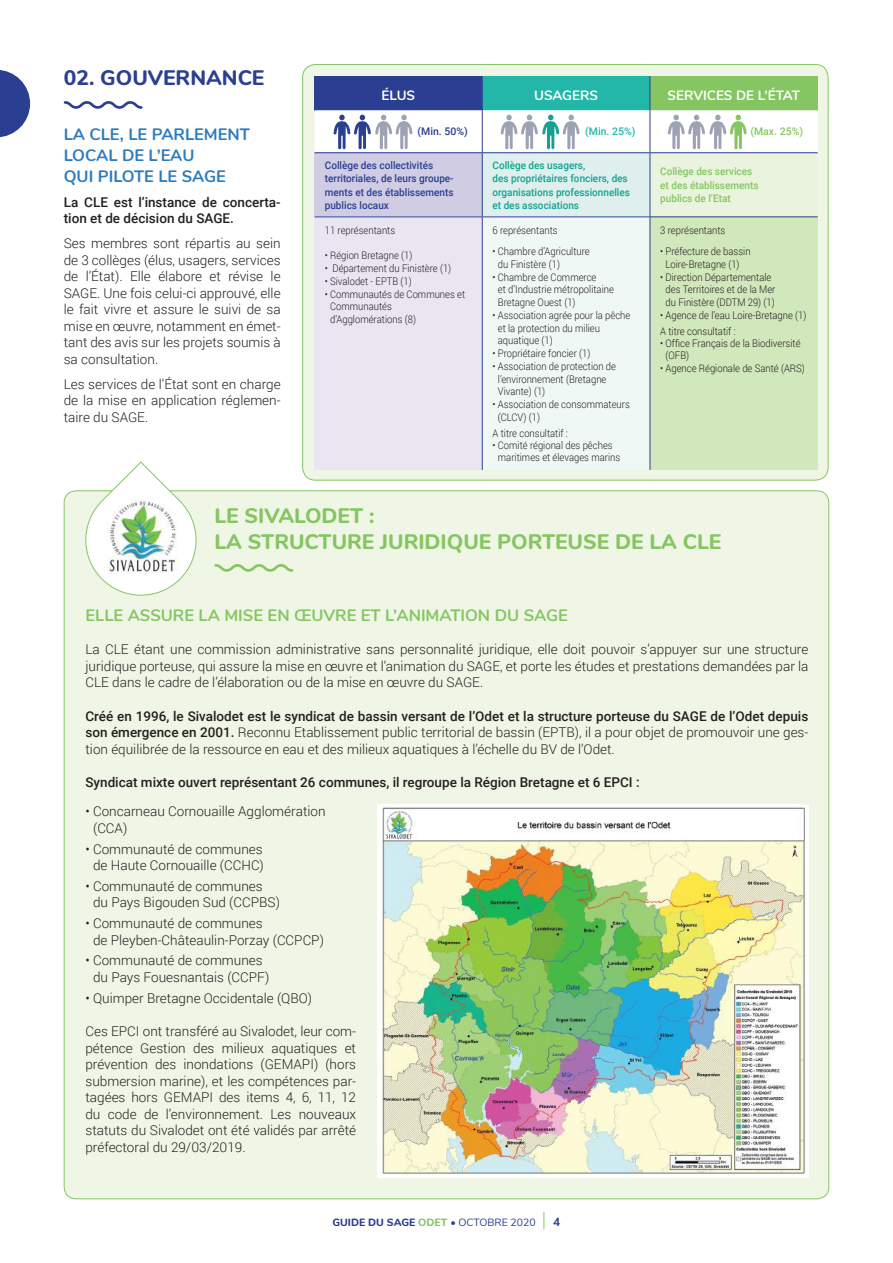
<style>
.page{position:relative;width:893px;height:1263px;background:#fff}
.page>*{position:absolute;margin:0;border:0;box-sizing:border-box;transform-origin:0 0}
.t1{font:800 21px/25.5px "Nunito";color:#85c663}
.t2{font:800 21px "Nunito";color:#2a3f91}
.t3{font:700 16.5px/21px "Nunito";color:#2b7bbf}
.t4{font:700 16.5px "Nunito";color:#85c663}
.t5{font:300 13.5px/16.5px "Roboto";color:#241f1f;text-align:justify}
.t6{font:500 13.5px/16.5px "Roboto";color:#241f1f}
.t7{font:700 13.5px "Nunito";color:#fff}
.t8{font:700 12px "Nunito";color:#2a3f91}
.t9{font:300 10.5px/12.8px "Roboto";color:#241f1f;scale:.9 1}
.t10{font:500 10.5px/13.5px "Roboto";color:#13a290;scale:.95 1}
.t11{font:500 10.5px/13.5px "Roboto";color:#2a3f91;scale:.95 1}
.t12{font:500 10.5px/13.5px "Roboto";color:#85c663;scale:.95 1}
.t13{font:10.5px "Nunito";color:#2a3f91}
.t14{font:500 10.5px "Roboto";color:#2a3f91}
.t15{font:500 10.5px "Roboto";color:#23b7a9}
.t16{font:500 10.5px "Roboto";color:#85c663}
.s1{font-weight:500}
.s2{font-weight:800}
.s3{font-weight:800;color:#85c663}
</style>
<div class="page">
<svg style="left:544px;top:1212px;width:1px;height:17px"></svg>
<div style="left:303px;top:65px;width:525px;height:415px;background:#f0f6e6;border-radius:13px"></div>
<div style="left:64px;top:491px;width:765px;height:708px;background:#f0f6e6;border-radius:12px"></div>
<svg style="left:214px;top:564px;width:79px;height:8px"></svg>
<svg style="left:80px;top:461px;width:123px;height:135px"></svg>
<svg style="left:64px;top:101px;width:79px;height:8px"></svg>
<svg style="left:0;top:70px;width:30px;height:67px"></svg>
<img style="left:377px;top:805px;width:431px;height:373px">
<div style="left:315px;top:76px;width:167px;height:34px;background:#2a3f91"></div>
<div style="left:482px;top:76px;width:168px;height:34px;background:#23b7a9"></div>
<div style="left:650px;top:76px;width:168px;height:34px;background:#85c663"></div>
<div style="left:315px;top:153px;width:167px;height:64px;background:#d0cce4"></div>
<div style="left:482px;top:153px;width:168px;height:64px;background:#deefed"></div>
<div style="left:650px;top:153px;width:168px;height:64px;background:#eaf3dd"></div>
<div style="left:315px;top:217px;width:167px;height:253px;background:#e9e6f2"></div>
<div style="left:482px;top:217px;width:168px;height:253px;background:#f0f8f6"></div>
<div style="left:650px;top:217px;width:168px;height:253px;background:#d1e7bc"></div>
<hr style="left:482px;top:76px;width:1px;height:34px;background:#2a3f91">
<hr style="left:650px;top:76px;width:1px;height:34px;background:#2a3f91">
<hr style="left:482px;top:153px;width:1px;height:63px;background:#2a3f91">
<hr style="left:650px;top:153px;width:1px;height:63px;background:#2a3f91">
<hr style="left:315px;top:216px;width:167px;height:1px;background:#2a3f91">
<hr style="left:482px;top:217px;width:1px;height:253px;background:#2a3f91">
<hr style="left:482px;top:216px;width:168px;height:1px;background:#2a3f91">
<hr style="left:650px;top:217px;width:1px;height:253px;background:#2a3f91">
<hr style="left:650px;top:216px;width:168px;height:1px;background:#2a3f91">
<svg style="left:315px;top:110px;width:503px;height:43px;background:#e5eaee"></svg>
<h1 class="t2" style="left:64px;top:62px;width:202px">02. GOUVERNANCE</h1>
<p class="t3" style="left:64px;top:123px;width:188px">LA CLE, LE PARLEMENT<br>LOCAL DE L’EAU<br>QUI PILOTE LE SAGE</p>
<p class="t6" style="left:64px;top:193px;width:218px">La CLE est l’instance de concerta&shy;tion et de décision du SAGE.</p>
<p class="t5" style="left:64px;top:235px;width:218px">Ses membres sont répartis au sein de 3 collèges (élus, usagers, services de l’État). Elle élabore et révise le SAGE. Une fois celui-ci approuvé, elle le fait vivre et assure le suivi de sa mise en œuvre, notamment en émet&shy;tant des avis sur les projets soumis à sa consultation.</p>
<p class="t5" style="left:64px;top:375px;width:218px">Les services de l’État sont en charge de la mise en application réglemen&shy;taire du SAGE.</p>
<p class="t7" style="left:382px;top:85px;width:35px">ÉLUS</p>
<p class="t7" style="left:534px;top:85px;width:65px">USAGERS</p>
<p class="t7" style="left:668px;top:85px;width:134px">SERVICES DE L’ÉTAT</p>
<p class="t14" style="left:417px;top:124px;width:52px">(Min. 50%)</p>
<p class="t15" style="left:585px;top:124px;width:52px">(Min. 25%)</p>
<p class="t16" style="left:750px;top:124px;width:54px">(Max. 25%)</p>
<p class="t11" style="left:325px;top:158px;width:137px">Collège des collectivités territoriales, de leurs groupe&shy;ments et des établissements publics locaux</p>
<p class="t10" style="left:492px;top:158px;width:146px">Collège des usagers,<br>des propriétaires fonciers, des organisations professionnelles et des associations</p>
<p class="t12" style="left:660px;top:164px;width:105px">Collège des services et des établissements publics de l’Etat</p>
<p class="t9" style="left:325px;top:223px;width:80px">11 représentants</p>
<p class="t9" style="left:325px;top:249px;width:99px">• Région Bretagne (1)</p>
<p class="t9" style="left:325px;top:262px;width:142px">• Département du Finistère (1)</p>
<p class="t9" style="left:325px;top:274px;width:98px">• Sivalodet - EPTB (1)</p>
<p class="t9" style="left:330px;top:287px;width:152px;text-indent:-5px">• Communautés de Communes et<br>Communautés d’Agglomérations (8)</p>
<p class="t9" style="left:492px;top:223px;width:74px">6 représentants</p>
<p class="t9" style="left:498px;top:245px;width:104px;text-indent:-5px">• Chambre d’Agriculture du Finistère (1)</p>
<p class="t9" style="left:498px;top:270px;width:131px;text-indent:-5px">• Chambre de Commerce<br>et d’Industrie métropolitaine<br>Bretagne Ouest (1)</p>
<p class="t9" style="left:498px;top:308px;width:149px;text-indent:-5px">• Association agrée pour la pêche et la protection du milieu aquatique (1)</p>
<p class="t9" style="left:492px;top:347px;width:110px">• Propriétaire foncier (1)</p>
<p class="t9" style="left:498px;top:359px;width:133px;text-indent:-5px">• Association de protection de l’environnement (Bretagne<br>Vivante) (1)</p>
<p class="t9" style="left:498px;top:398px;width:148px;text-indent:-5px">• Association de consommateurs (CLCV) (1)</p>
<p class="t9" style="left:492px;top:427px;width:85px">A titre consultatif :</p>
<p class="t9" style="left:498px;top:439px;width:137px;line-height:12px;text-indent:-5px">• Comité régional des pêches maritimes et élevages marins</p>
<p class="t9" style="left:660px;top:223px;width:74px">3 représentants</p>
<p class="t9" style="left:660px;top:245px;width:102px;text-align:center">• Préfecture de bassin<br>Loire-Bretagne (1)</p>
<p class="t9" style="left:660px;top:270px;width:130px;text-align:center">• Direction Départementale des Territoires et de la Mer du Finistère (DDTM 29) (1)</p>
<p class="t9" style="left:660px;top:307px;width:164px;line-height:16.2px">• Agence de l’eau Loire-Bretagne (1)<br>A titre consultatif :</p>
<p class="t9" style="left:666px;top:337px;width:151px;line-height:12px;text-indent:-5px">• Office Français de la Biodiversité (OFB)</p>
<p class="t9" style="left:660px;top:361px;width:162px">• Agence Régionale de Santé (ARS)</p>
<h1 class="t1" style="left:214px;top:502px;width:508px">LE SIVALODET :<br>LA STRUCTURE JURIDIQUE PORTEUSE DE LA CLE</h1>
<p class="t4" style="left:85px;top:603px;width:484px">ELLE ASSURE LA MISE EN ŒUVRE ET L’ANIMATION DU SAGE</p>
<p class="t5" style="left:85px;top:640px;width:724px">La CLE étant une commission administrative sans personnalité juridique, elle doit pouvoir s’appuyer sur une structure juridique porteuse, qui assure la mise en œuvre et l’animation du SAGE, et porte les études et prestations demandées par la CLE dans le cadre de l’élaboration ou de la mise en œuvre du SAGE.</p>
<p class="t5" style="left:85px;top:707px;width:724px"><span class="s1">Créé en 1996, le Sivalodet est le syndicat de bassin versant de l’Odet et la structure porteuse du SAGE de l’Odet depuis son émergence en 2001.</span> Reconnu Etablissement public territorial de bassin (EPTB), il a pour objet de promouvoir une ges&shy;tion équilibrée de la ressource en eau et des milieux aquatiques à l’échelle du BV de l’Odet.</p>
<p class="t6" style="left:85px;top:773px;width:556px">Syndicat mixte ouvert représentant 26 communes, il regroupe la Région Bretagne et 6 EPCI :</p>
<p class="t5" style="left:93px;top:803px;width:234px;text-indent:-8px">• Concarneau Cornouaille Agglomération (CCA)</p>
<p class="t5" style="left:85px;top:840px;width:180px;text-align:center">• Communauté de communes de Haute Cornouaille (CCHC)</p>
<p class="t5" style="left:93px;top:877px;width:188px;text-indent:-8px">• Communauté de communes du Pays Bigouden Sud (CCPBS)</p>
<p class="t5" style="left:93px;top:914px;width:232px;text-indent:-8px">• Communauté de communes<br>de Pleyben-Châteaulin-Porzay (CCPCP)</p>
<p class="t5" style="left:85px;top:952px;width:185px;text-align:center">• Communauté de communes du Pays Fouesnantais (CCPF)</p>
<p class="t5" style="left:85px;top:989px;width:228px">• Quimper Bretagne Occidentale (QBO)</p>
<p class="t5" style="left:85px;top:1022px;width:272px">Ces EPCI ont transféré au Sivalodet, leur com&shy;pétence Gestion des milieux aquatiques et prévention des inondations (GEMAPI) (hors submersion marine), et les compétences par&shy;tagées hors GEMAPI des items 4, 6, 11, 12 du code de l’environnement. Les nouveaux statuts du Sivalodet ont été validés par arrêté préfectoral du 29/03/2019.</p>
<p class="t13" style="left:332px;top:1215px;width:205px"><span class="s2">GUIDE DU SAGE</span> <span class="s3">ODET</span> • OCTOBRE 2020</p>
<p class="t8" style="left:553px;top:1213px;width:9px">4</p>
</div>
